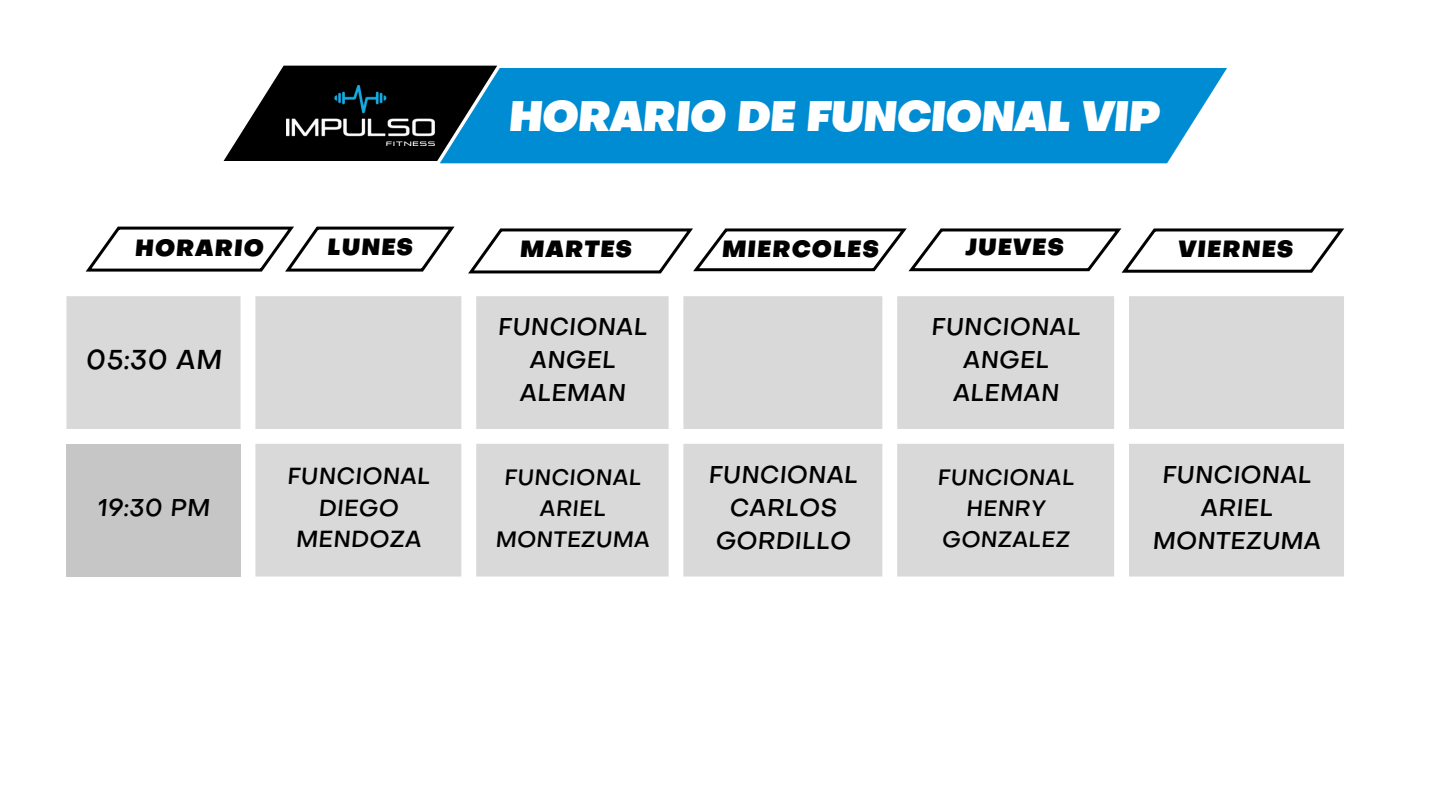
<style>
.page{position:relative;width:1440px;height:810px;background:#fff}
.page>*{position:absolute;margin:0;border:0;box-sizing:border-box;transform-origin:0 0}
.t1{font:italic 900 41.6px "Objective";letter-spacing:-.025em;color:#fff}
.t2{font:italic 500 27px "Objective";color:#000}
.t3{font:italic 500 24px/33px "Objective";color:#000;text-align:center}
.t4{font:italic 500 23px/31.5px "Objective";color:#000;text-align:center}
.t5{font:italic 900 22.9px "Objective";letter-spacing:.04em;color:#000}
.t6{font:italic 500 22px/30.8px "Objective";color:#000;text-align:center}
</style>
<div class="page">
<svg style="left:66px;top:296px;width:1278px;height:281px;background:#ddd"></svg>
<div style="left:66px;top:444px;width:175px;height:133px;background:#c6c6c6"></div>
<div style="left:440px;top:68px;width:787px;height:95px;background:#008cd2"></div>
<svg style="left:224px;top:66px;width:273px;height:95px"></svg>
<img style="left:286px;top:85px;width:149px;height:61px">
<svg style="left:86px;top:227px;width:369px;height:45px"></svg>
<svg style="left:468px;top:228px;width:876px;height:45px"></svg>
<p class="t1" style="left:508px;top:100px;width:653px">HORARIO DE FUNCIONAL VIP</p>
<p class="t5" style="left:135px;top:239px;width:130px">HORARIO</p>
<p class="t5" style="left:327px;top:238px;width:87px">LUNES</p>
<p class="t5" style="left:520px;top:240px;width:114px">MARTES</p>
<p class="t5" style="left:721px;top:240px;width:159px">MIERCOLES</p>
<p class="t5" style="left:965px;top:238px;width:100px">JUEVES</p>
<p class="t5" style="left:1178px;top:240px;width:117px">VIERNES</p>
<p class="t2" style="left:85px;top:349px;width:138px">05:30 AM</p>
<p class="t3" style="left:97px;top:493px;width:114px">19:30 PM</p>
<p class="t3" style="left:498px;top:312px;width:151px">FUNCIONAL<br>ANGEL<br>ALEMAN</p>
<p class="t3" style="left:931px;top:312px;width:151px">FUNCIONAL<br>ANGEL<br>ALEMAN</p>
<p class="t4" style="left:287px;top:463px;width:145px">FUNCIONAL<br>DIEGO<br>MENDOZA</p>
<p class="t6" style="left:495px;top:464px;width:156px">FUNCIONAL<br>ARIEL<br>MONTEZUMA</p>
<p class="t3" style="left:708px;top:460px;width:151px">FUNCIONAL<br>CARLOS<br>GORDILLO</p>
<p class="t6" style="left:937px;top:464px;width:139px">FUNCIONAL<br>HENRY<br>GONZALEZ</p>
<p class="t3" style="left:1152px;top:460px;width:170px">FUNCIONAL<br>ARIEL<br>MONTEZUMA</p>
</div>
